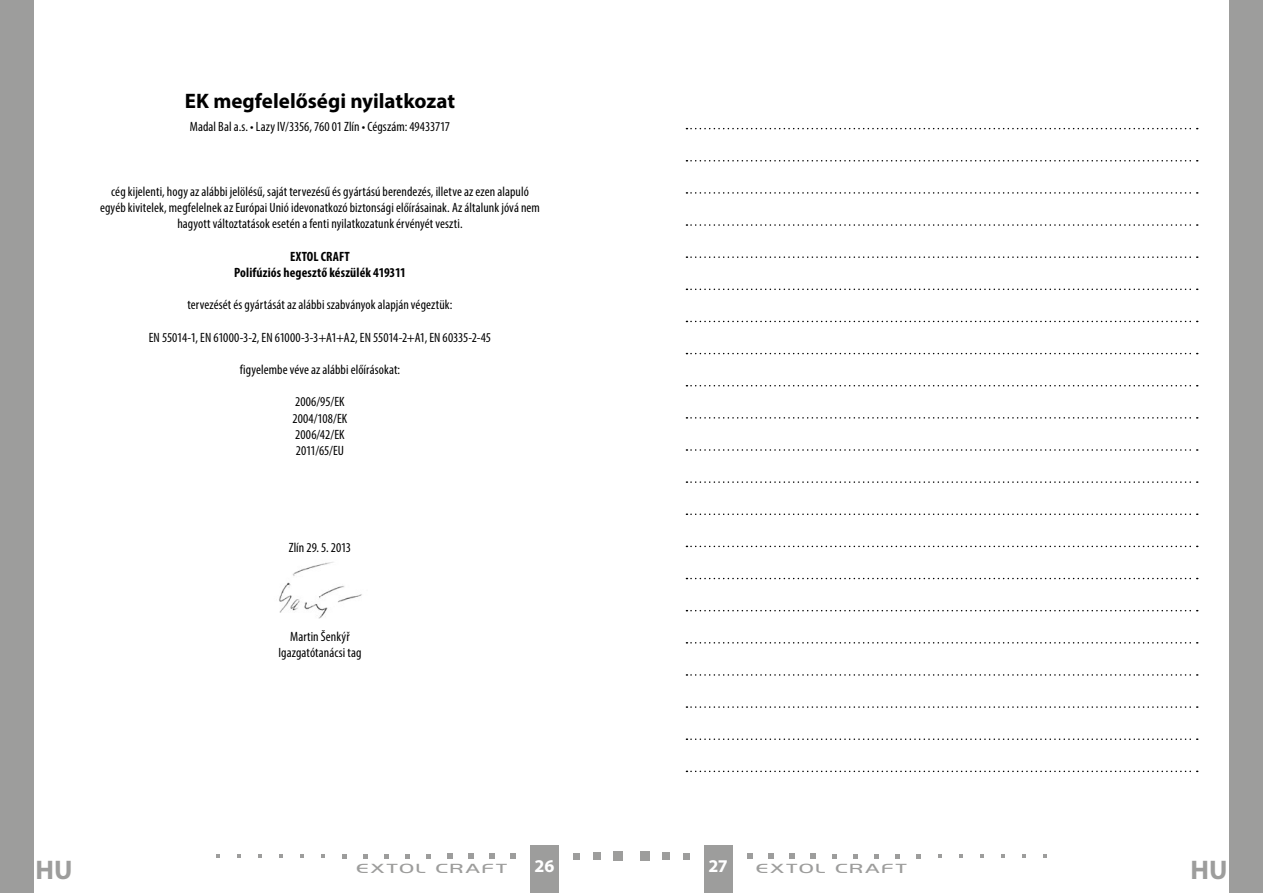
<style>
.page{position:relative;width:1263px;height:893px;background:#fff}
.page>*{position:absolute;margin:0;border:0;box-sizing:border-box;transform-origin:0 0}
.t1{font:700 27px "Myriad Pro";color:#9d9d9c}
.t2{font:700 21px "Myriad Pro";color:#000}
.t3{font:700 18px "Myriad Pro";color:#fff}
.t4{font:condensed 13.5px/16.2px "Myriad Pro";letter-spacing:.005em;color:#000;text-align:center}
.t5{font:700 condensed 13.5px/16.2px "Myriad Pro";letter-spacing:.01em;color:#000;text-align:center}
.t6{font:12px "Highland Gothic Light Medium CE";letter-spacing:.12em;color:#9d9d9c;scale:1.5 1}
</style>
<div class="page">
<div style="left:0;top:0;width:34px;height:893px;background:#9d9d9c"></div>
<div style="left:1229px;top:0;width:34px;height:893px;background:#9d9d9c"></div>
<div style="left:704px;top:844px;width:29px;height:49px;background:#9d9d9c"></div>
<div style="left:530px;top:844px;width:28px;height:49px;background:#9d9d9c"></div>
<div style="left:640px;top:851px;width:9px;height:10px;background:#9d9d9c"></div>
<div style="left:662px;top:852px;width:8px;height:8px;background:#9d9d9c"></div>
<div style="left:683px;top:853px;width:7px;height:6px;background:#9d9d9c"></div>
<svg style="left:747px;top:853px;width:6px;height:6px"></svg>
<svg style="left:768px;top:853px;width:6px;height:6px"></svg>
<svg style="left:789px;top:853px;width:6px;height:6px"></svg>
<svg style="left:811px;top:853px;width:5px;height:6px"></svg>
<svg style="left:832px;top:854px;width:5px;height:4px"></svg>
<svg style="left:853px;top:854px;width:5px;height:4px"></svg>
<svg style="left:874px;top:854px;width:5px;height:4px"></svg>
<svg style="left:895px;top:854px;width:5px;height:4px"></svg>
<svg style="left:916px;top:854px;width:5px;height:4px"></svg>
<svg style="left:938px;top:854px;width:4px;height:4px"></svg>
<svg style="left:959px;top:854px;width:4px;height:4px"></svg>
<svg style="left:980px;top:854px;width:4px;height:4px"></svg>
<svg style="left:1001px;top:854px;width:4px;height:4px"></svg>
<svg style="left:1022px;top:854px;width:4px;height:4px"></svg>
<svg style="left:1043px;top:854px;width:4px;height:4px"></svg>
<div style="left:614px;top:851px;width:9px;height:10px;background:#9d9d9c"></div>
<div style="left:593px;top:852px;width:8px;height:8px;background:#9d9d9c"></div>
<svg style="left:573px;top:853px;width:6px;height:6px"></svg>
<svg style="left:510px;top:853px;width:6px;height:6px"></svg>
<svg style="left:489px;top:853px;width:5px;height:6px"></svg>
<svg style="left:468px;top:853px;width:5px;height:6px"></svg>
<svg style="left:447px;top:853px;width:5px;height:6px"></svg>
<svg style="left:426px;top:854px;width:5px;height:4px"></svg>
<svg style="left:405px;top:854px;width:5px;height:4px"></svg>
<svg style="left:384px;top:854px;width:5px;height:4px"></svg>
<svg style="left:363px;top:854px;width:5px;height:4px"></svg>
<svg style="left:342px;top:854px;width:5px;height:4px"></svg>
<svg style="left:321px;top:854px;width:4px;height:4px"></svg>
<svg style="left:300px;top:854px;width:4px;height:4px"></svg>
<svg style="left:279px;top:854px;width:4px;height:4px"></svg>
<svg style="left:258px;top:854px;width:4px;height:4px"></svg>
<svg style="left:237px;top:854px;width:4px;height:4px"></svg>
<svg style="left:216px;top:854px;width:4px;height:4px"></svg>
<img style="left:279px;top:562px;width:83px;height:57px">
<svg style="left:687px;top:127px;width:512px;height:646px"></svg>
<svg style="left:686px;top:128px;width:512px;height:1px"></svg>
<svg style="left:686px;top:160px;width:512px;height:2px"></svg>
<svg style="left:686px;top:192px;width:512px;height:2px"></svg>
<svg style="left:686px;top:224px;width:512px;height:2px"></svg>
<svg style="left:686px;top:256px;width:512px;height:2px"></svg>
<svg style="left:686px;top:289px;width:512px;height:1px"></svg>
<svg style="left:686px;top:321px;width:512px;height:1px"></svg>
<svg style="left:686px;top:353px;width:512px;height:1px"></svg>
<svg style="left:686px;top:385px;width:512px;height:1px"></svg>
<svg style="left:686px;top:417px;width:512px;height:2px"></svg>
<svg style="left:686px;top:449px;width:512px;height:2px"></svg>
<svg style="left:686px;top:481px;width:512px;height:2px"></svg>
<svg style="left:686px;top:513px;width:512px;height:2px"></svg>
<svg style="left:686px;top:546px;width:512px;height:1px"></svg>
<svg style="left:686px;top:578px;width:512px;height:1px"></svg>
<svg style="left:686px;top:610px;width:512px;height:1px"></svg>
<svg style="left:686px;top:642px;width:512px;height:2px"></svg>
<svg style="left:686px;top:674px;width:512px;height:2px"></svg>
<svg style="left:686px;top:706px;width:512px;height:2px"></svg>
<svg style="left:686px;top:738px;width:512px;height:2px"></svg>
<svg style="left:686px;top:771px;width:512px;height:1px"></svg>
<h2 class="t2" style="left:185px;top:88px;width:272px">EK megfelelőségi nyilatkozat</h2>
<p class="t4" style="left:190px;top:118px;width:262px">Madal Bal a.s. • Lazy IV/3356, 760 01 Zlín • Cégszám: 49433717</p>
<p class="t4" style="left:100px;top:183px;width:441px">cég kijelenti, hogy az alábbi jelölésű, saját tervezésű és gyártású berendezés, illetve az ezen alapuló egyéb kivitelek, megfelelnek az Európai Unió idevonatkozó biztonsági előírásainak. Az általunk jóvá nem hagyott változtatások esetén a fenti nyilatkozatunk érvényét veszti.</p>
<p class="t5" style="left:234px;top:248px;width:173px">EXTOL CRAFT<br>Polifúziós hegesztő készülék 419311</p>
<p class="t4" style="left:187px;top:296px;width:267px">tervezését és gyártását az alábbi szabványok alapján végeztük:</p>
<p class="t4" style="left:149px;top:329px;width:344px">EN 55014-1, EN 61000-3-2, EN 61000-3-3+A1+A2, EN 55014-2+A1, EN 60335-2-45</p>
<p class="t4" style="left:240px;top:361px;width:162px">figyelembe véve az alábbi előírásokat:</p>
<p class="t4" style="left:292px;top:394px;width:56px;text-align:left">2006/95/EK<br>2004/108/EK<br>2006/42/EK<br>2011/65/EU</p>
<p class="t4" style="left:289px;top:539px;width:64px">Zlín 29. 5. 2013</p>
<p class="t4" style="left:279px;top:628px;width:84px">Martin Šenkýř<br>Igazgatótanácsi tag</p>
<h1 class="t1" style="left:36px;top:852px;width:18px">HU</h1>
<p class="t6" style="left:356px;top:861px;width:102px">EXTOL CRAFT</p>
<h3 class="t3" style="left:535px;top:855px;width:21px">26</h3>
<h3 class="t3" style="left:708px;top:855px;width:21px">27</h3>
<p class="t6" style="left:756px;top:861px;width:102px">EXTOL CRAFT</p>
<h1 class="t1" style="left:1190px;top:852px;width:18px">HU</h1>
</div>
